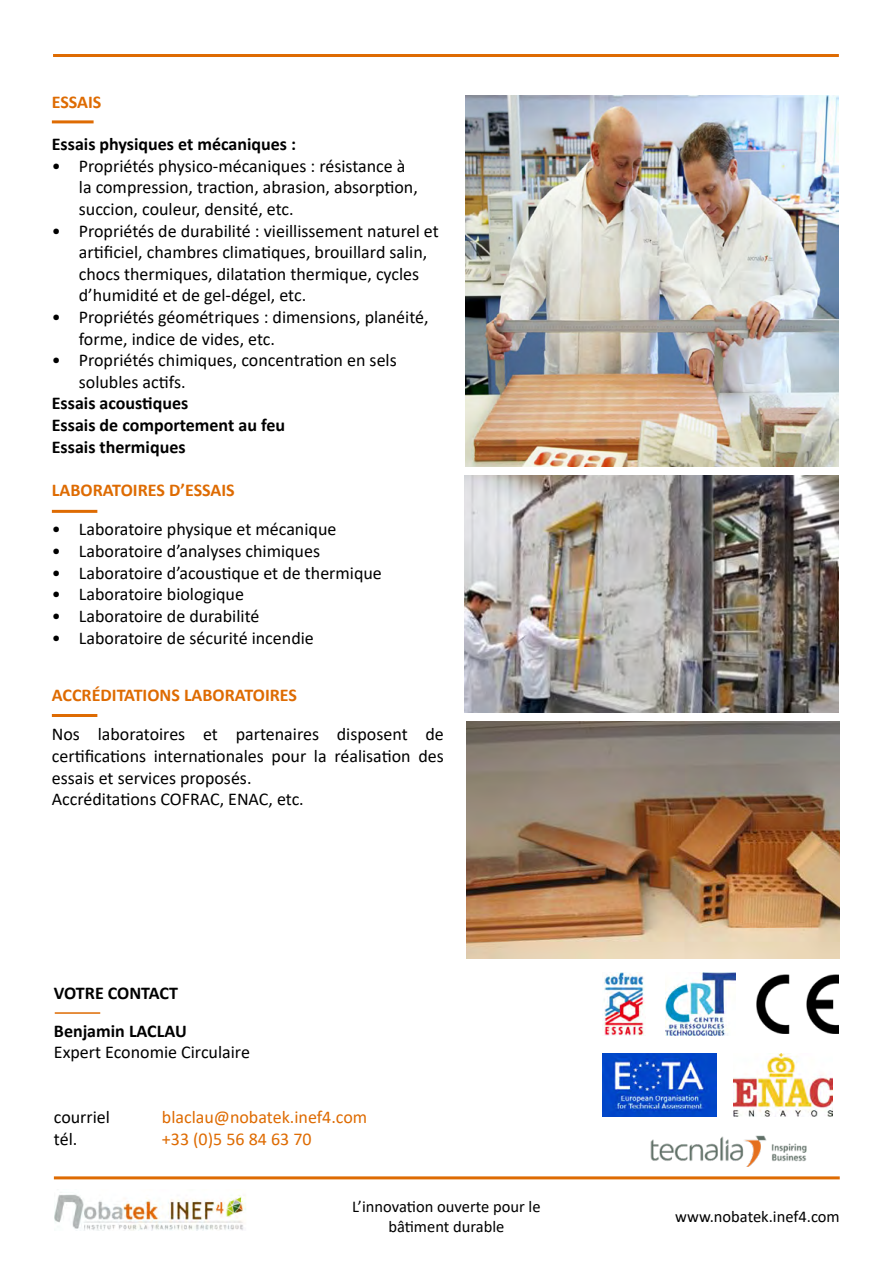
<style>
.page{position:relative;width:893px;height:1263px;background:#fff}
.page>*{position:absolute;margin:0;border:0;box-sizing:border-box;transform-origin:0 0}
.t1{font:18px/21.6px "Calibri";color:#000}
.t2{font:700 18px/21.6px "Calibri";color:#000}
.t3{font:700 18px "Calibri";color:#de6b02}
.t4{font:18px "Calibri";color:#de6b02}
.t5{font:16.5px/19.8px "Calibri";color:#000;text-align:center}
</style>
<div class="page">
<hr style="left:54px;top:1176px;width:786px;height:3px;background:#de6b02">
<hr style="left:53px;top:54px;width:786px;height:3px;background:#de6b02">
<hr style="left:55px;top:1012px;width:45px;height:2px;background:#de6b02">
<img style="left:55px;top:1194px;width:191px;height:36px">
<hr style="left:52px;top:510px;width:45px;height:3px;background:#de6b02">
<hr style="left:52px;top:714px;width:45px;height:3px;background:#de6b02">
<img style="left:466px;top:96px;width:372px;height:370px">
<img style="left:465px;top:475px;width:373px;height:237px">
<img style="left:466px;top:722px;width:374px;height:237px">
<hr style="left:52px;top:120px;width:42px;height:3px;background:#de6b02">
<img style="left:603px;top:972px;width:43px;height:63px">
<img style="left:603px;top:1053px;width:113px;height:63px">
<img style="left:756px;top:974px;width:83px;height:60px">
<img style="left:733px;top:1053px;width:99px;height:63px">
<img style="left:666px;top:972px;width:70px;height:63px">
<img style="left:650px;top:1135px;width:157px;height:31px">
<p class="t3" style="left:52px;top:89px;width:51px">ESSAIS</p>
<p class="t2" style="left:52px;top:133px;width:246px">Essais physiques et mécaniques :</p>
<p class="t1" style="left:79px;top:154px;width:340px;text-indent:-27px">• Propriétés physico-mécaniques : résistance à la compression, traction, abrasion, absorption, succion, couleur, densité, etc.</p>
<p class="t1" style="left:79px;top:219px;width:361px;text-indent:-27px">• Propriétés de durabilité : vieillissement naturel et artificiel, chambres climatiques, brouillard salin, chocs thermiques, dilatation thermique, cycles d’humidité et de gel-dégel, etc.</p>
<p class="t1" style="left:79px;top:306px;width:351px;text-indent:-27px">• Propriétés géométriques : dimensions, planéité, forme, indice de vides, etc.</p>
<p class="t1" style="left:79px;top:349px;width:319px;text-indent:-27px">• Propriétés chimiques, concentration en sels solubles actifs.</p>
<p class="t2" style="left:52px;top:392px;width:235px">Essais acoustiques<br>Essais de comportement au feu<br>Essais thermiques</p>
<p class="t3" style="left:52px;top:477px;width:184px">LABORATOIRES D’ESSAIS</p>
<p class="t1" style="left:52px;top:518px;width:286px">• Laboratoire physique et mécanique</p>
<p class="t1" style="left:52px;top:540px;width:270px">• Laboratoire d’analyses chimiques</p>
<p class="t1" style="left:52px;top:561px;width:332px">• Laboratoire d’acoustique et de thermique</p>
<p class="t1" style="left:52px;top:583px;width:194px">• Laboratoire biologique</p>
<p class="t1" style="left:52px;top:605px;width:209px">• Laboratoire de durabilité</p>
<p class="t1" style="left:52px;top:626px;width:263px">• Laboratoire de sécurité incendie</p>
<p class="t3" style="left:52px;top:682px;width:247px">ACCRÉDITATIONS LABORATOIRES</p>
<p class="t1" style="left:52px;top:723px;width:393px">Nos laboratoires et partenaires disposent de certifications internationales pour la réalisation des essais et services proposés.<br>Accréditations COFRAC, ENAC, etc.</p>
<p class="t2" style="left:54px;top:973px;width:134px;line-height:38.2px">VOTRE CONTACT<br>Benjamin LACLAU</p>
<p class="t1" style="left:54px;top:1041px;width:198px">Expert Economie Circulaire</p>
<p class="t1" style="left:54px;top:1106px;width:58px">courriel</p>
<p class="t4" style="left:162px;top:1105px;width:207px">blaclau@nobatek.inef4.com</p>
<p class="t1" style="left:54px;top:1127px;width:25px">tél.</p>
<p class="t4" style="left:162px;top:1126px;width:151px">+33 (0)5 56 84 63 70</p>
<p class="t5" style="left:352px;top:1196px;width:190px">L’innovation ouverte pour le bâtiment durable</p>
<p class="t5" style="left:675px;top:1206px;width:166px">www.nobatek.inef4.com</p>
</div>
